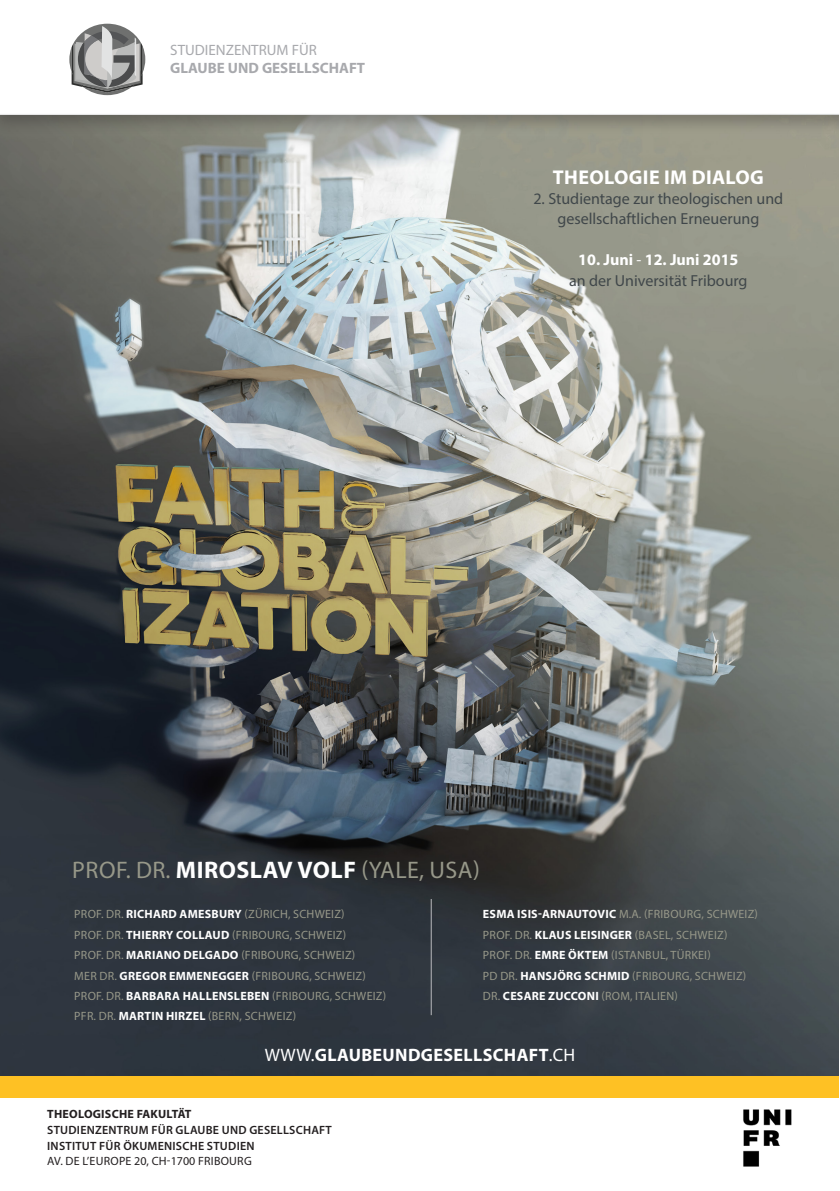
<style>
.page{position:relative;width:840px;height:1191px;background:#fff}
.page>*{position:absolute;margin:0;border:0;box-sizing:border-box;transform-origin:0 0}
.t1{font:24px "Myriad Pro";letter-spacing:.02em;color:#979889}
.t2{font:700 20px "Myriad Pro";letter-spacing:.02em;color:#fff}
.t3{font:700 18px "Myriad Pro";letter-spacing:.02em;color:#fff}
.t4{font:16px/20.4px "Myriad Pro";color:#40474a;text-align:center}
.t5{font:700 15px "Myriad Pro";color:#a8a9ad}
.t6{font:15px "Myriad Pro";color:#a8a9ad}
.t7{font:12px/20.4px "Myriad Pro";letter-spacing:.02em;color:#979889}
.t8{font:600 12px/16px "Myriad Pro";letter-spacing:.02em;color:#231f20}
.t9{font:12px "Myriad Pro";letter-spacing:.02em;color:#231f20}
.t10{font:700 12px "Myriad Pro";letter-spacing:.02em;color:#231f20}
.s1{font-weight:700;color:#fff}
.s2{color:#fff}
.s3{font-weight:400}
</style>
<div class="page">
<img style="left:0;top:135px;width:838px;height:941px">
<div style="left:0;top:1px;width:838px;height:134px;background:#231f20;opacity:.29"></div>
<hr style="left:430px;top:899px;width:1px;height:116px;background:#b2b3b7">
<div style="left:0;top:1076px;width:838px;height:22px;background:#fec124"></div>
<img style="left:743px;top:1109px;width:49px;height:58px">
<div style="left:0;top:1px;width:838px;height:111px;background:#fff"></div>
<svg style="left:69px;top:24px;width:76px;height:71px"></svg>
<p class="t6" style="left:170px;top:41px;width:148px">STUDIENZENTRUM FÜR</p>
<p class="t5" style="left:170px;top:58px;width:196px">GLAUBE UND GESELLSCHAFT</p>
<h2 class="t2" style="left:552px;top:164px;width:212px">THEOLOGIE IM DIALOG</h2>
<h3 class="t4" style="left:533px;top:188px;width:251px">2. Studientage zur theologischen und gesellschaftlichen Erneuerung</h3>
<h3 class="t4" style="left:568px;top:249px;width:180px"><span class="s1">10. Juni</span> <span class="s2">-</span> <span class="s1">12. Juni 2015 </span>an der Universität Fribourg</h3>
<h1 class="t1" style="left:72px;top:854px;width:409px">PROF. DR. <span class="s1">MIROSLAV VOLF</span> (YALE, USA)</h1>
<p class="t7" style="left:74px;top:904px;width:313px">PROF. DR. <span class="s1">RICHARD AMESBURY</span> (ZÜRICH, SCHWEIZ)<br>PROF. DR. <span class="s1">THIERRY COLLAUD</span> (FRIBOURG, SCHWEIZ)<br>PROF. DR. <span class="s1">MARIANO DELGADO</span> (FRIBOURG, SCHWEIZ)<br>MER DR. <span class="s1">GREGOR EMMENEGGER</span> (FRIBOURG, SCHWEIZ)<br>PROF. DR. <span class="s1">BARBARA HALLENSLEBEN</span> (FRIBOURG, SCHWEIZ)<br>PFR. DR. <span class="s1">MARTIN HIRZEL</span> (BERN, SCHWEIZ)</p>
<p class="t7" style="left:482px;top:904px;width:276px"><span class="s1">ESMA ISIS-ARNAUTOVIC</span> M.A. (FRIBOURG, SCHWEIZ)<br>PROF. DR. <span class="s1">KLAUS LEISINGER</span> (BASEL, SCHWEIZ)<br>PROF. DR. <span class="s1">EMRE ÖKTEM</span> (ISTANBUL, TÜRKEI)<br>PD DR. <span class="s1">HANSJÖRG SCHMID</span> (FRIBOURG, SCHWEIZ)<br>DR. <span class="s1">CESARE ZUCCONI</span> (ROM, ITALIEN)</p>
<h3 class="t3" style="left:264px;top:1043px;width:312px"><span class="s3">WWW.</span>GLAUBEUNDGESELLSCHAFT<span class="s3">.CH</span></h3>
<p class="t10" style="left:47px;top:1106px;width:146px">THEOLOGISCHE FAKULTÄT</p>
<p class="t8" style="left:47px;top:1122px;width:286px">STUDIENZENTRUM FÜR GLAUBE UND GESELLSCHAFT<br>INSTITUT FÜR ÖKUMENISCHE STUDIEN</p>
<p class="t9" style="left:47px;top:1154px;width:206px">AV. DE L’EUROPE 20, CH-1700 FRIBOURG</p>
</div>
